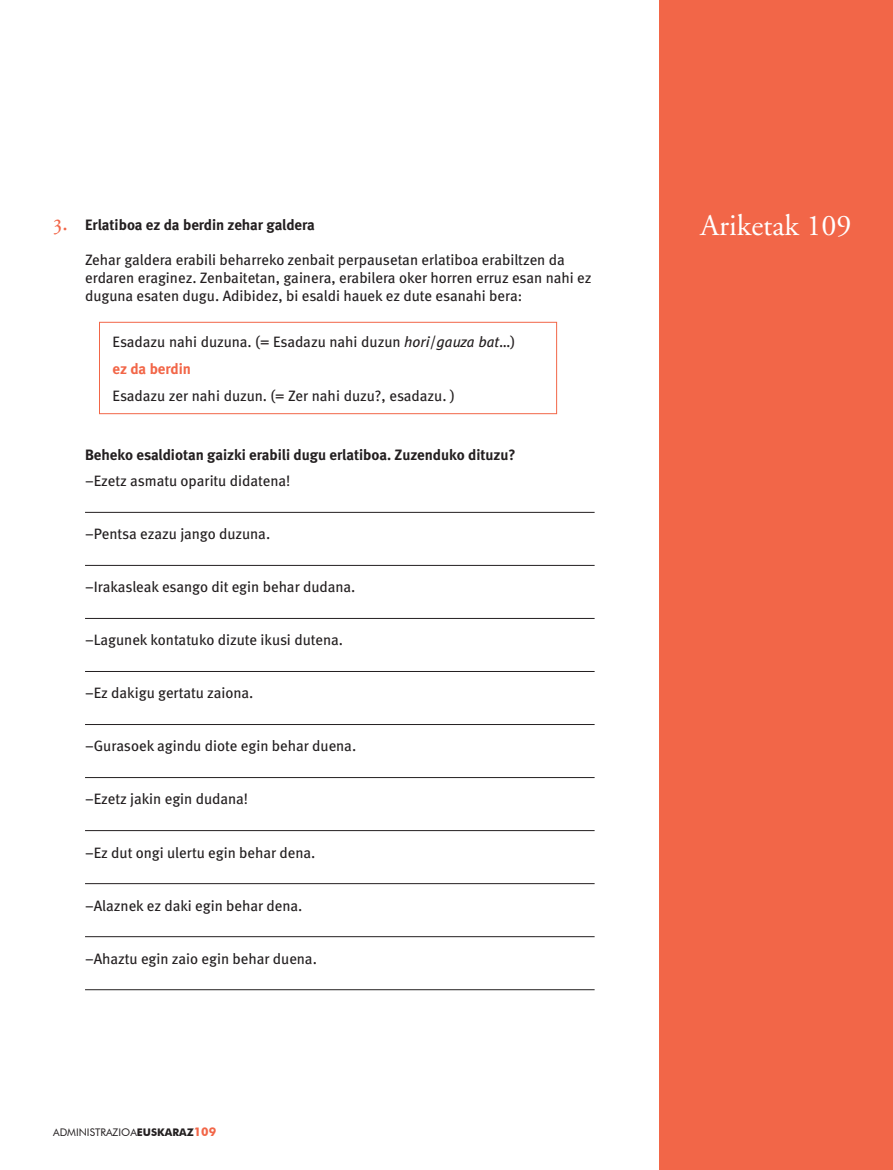
<style>
.page{position:relative;width:893px;height:1170px;background:#fff}
.page>*{position:absolute;margin:0;border:0;box-sizing:border-box;transform-origin:0 0}
.t1{font:30px "Adobe Garamond";color:#fff}
.Ariketak02{font:15px/18px "Meta";color:#231f20}
.Ariketako1{font:700 15px "Meta";color:#231f20}
.Ariketak02-2{font:700 15px "Meta";color:#f26648}
.t2{font:10.5px "Futura BT";color:#231f20}
.s1{font-family:"Adobe Garamond Regular SC";font-weight:400;font-size:24px;color:#f26648}
.s2{font-style:italic}
.s3{font-weight:700}
.s4{font-weight:700;font-size:12px;color:#f26648}
</style>
<div class="page">
<div style="left:659px;top:0;width:234px;height:1169px;background:#f26648"></div>
<hr style="left:85px;top:512px;width:510px;height:1px;background:#231f20">
<hr style="left:85px;top:565px;width:510px;height:1px;background:#231f20">
<hr style="left:85px;top:618px;width:510px;height:1px;background:#231f20">
<hr style="left:85px;top:671px;width:510px;height:1px;background:#231f20">
<hr style="left:85px;top:724px;width:510px;height:1px;background:#231f20">
<hr style="left:85px;top:777px;width:510px;height:1px;background:#231f20">
<hr style="left:85px;top:830px;width:510px;height:1px;background:#231f20">
<hr style="left:85px;top:883px;width:510px;height:1px;background:#231f20">
<hr style="left:85px;top:936px;width:510px;height:1px;background:#231f20">
<hr style="left:85px;top:989px;width:510px;height:1px;background:#231f20">
<div style="left:99px;top:322px;width:458px;height:92px;border:1px solid #f26648"></div>
<p class="Ariketako1" style="left:53px;top:215px;width:263px"><span class="s1">3.</span> Erlatiboa ez da berdin zehar galdera</p>
<h1 class="t1" style="left:700px;top:210px;width:152px">Ariketak 109</h1>
<p class="Ariketak02" style="left:85px;top:250px;width:508px">Zehar galdera erabili beharreko zenbait perpausetan erlatiboa erabiltzen da erdaren eraginez. Zenbaitetan, gainera, erabilera oker horren erruz esan nahi ez duguna esaten dugu. Adibidez, bi esaldi hauek ez dute esanahi bera:</p>
<p class="Ariketak02" style="left:113px;top:333px;width:404px">Esadazu nahi duzuna. (= Esadazu nahi duzun <span class="s2">hori</span>/<span class="s2">gauza bat</span>…)</p>
<p class="Ariketak02-2" style="left:113px;top:359px;width:80px">ez da berdin</p>
<p class="Ariketak02" style="left:113px;top:386px;width:344px">Esadazu zer nahi duzun. (= Zer nahi duzu?, esadazu. )</p>
<p class="Ariketako1" style="left:85px;top:445px;width:432px">Beheko esaldiotan gaizki erabili dugu erlatiboa. Zuzenduko dituzu?</p>
<p class="Ariketak02" style="left:85px;top:472px;width:207px">–Ezetz asmatu oparitu didatena!</p>
<p class="Ariketak02" style="left:85px;top:525px;width:187px">–Pentsa ezazu jango duzuna.</p>
<p class="Ariketak02" style="left:85px;top:578px;width:272px">–Irakasleak esango dit egin behar dudana.</p>
<p class="Ariketak02" style="left:85px;top:631px;width:259px">–Lagunek kontatuko dizute ikusi dutena.</p>
<p class="Ariketak02" style="left:85px;top:684px;width:170px">–Ez dakigu gertatu zaiona.</p>
<p class="Ariketak02" style="left:85px;top:737px;width:273px">–Gurasoek agindu diote egin behar duena.</p>
<p class="Ariketak02" style="left:85px;top:790px;width:165px">–Ezetz jakin egin dudana!</p>
<p class="Ariketak02" style="left:85px;top:843px;width:232px">–Ez dut ongi ulertu egin behar dena.</p>
<p class="Ariketak02" style="left:85px;top:896px;width:219px">–Alaznek ez daki egin behar dena.</p>
<p class="Ariketak02" style="left:85px;top:949px;width:233px">–Ahaztu egin zaio egin behar duena.</p>
<p class="t2" style="left:53px;top:1125px;width:165px">ADMINISTRAZIOA<span class="s3">EUSKARAZ</span><span class="s4">109</span></p>
</div>
